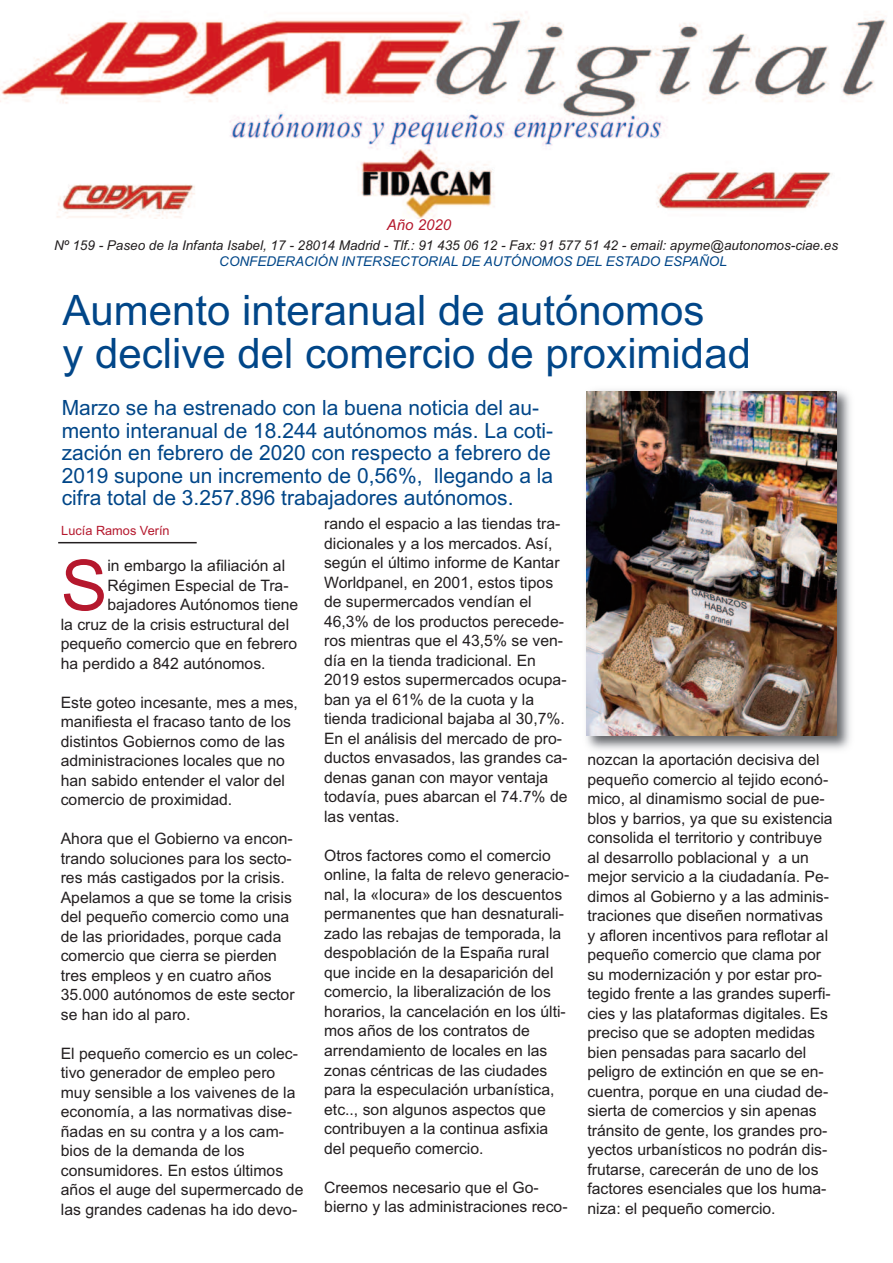
<style>
.page{position:relative;width:893px;height:1263px;background:#fff}
.page>*{position:absolute;margin:0;border:0;box-sizing:border-box;transform-origin:0 0}
.t1{font:70.2px "Arial";color:#b5182d}
.t2{font:42px/43.5px "Arial";color:#014688}
.t3{font:21px/22.5px "Arial";color:#014688}
.t4{font:15.75px/19.5px "Arial";color:#231f20}
.t5{font:italic 15px "Arial";color:#b5182d}
.t6{font:italic 13.5px "Arial";color:#231f20}
.t7{font:italic 13.5px "Arial";color:#014688}
.t8{font:12.75px "Arial";color:#b5182d}
</style>
<div class="page">
<img style="left:0;top:12px;width:887px;height:206px">
<img style="left:586px;top:390px;width:265px;height:365px">
<svg style="left:642px;top:754px;width:25px;height:1px"></svg>
<img style="left:587px;top:391px;width:250px;height:345px">
<hr style="left:58px;top:542px;width:139px;height:1px;background:#231f20">
<p class="t5" style="left:387px;top:216px;width:66px">Año 2020</p>
<p class="t6" style="left:54px;top:238px;width:786px">Nº 159 - Paseo de la Infanta Isabel, 17 - 28014 Madrid - Tlf.: 91 435 06 12 - Fax: 91 577 51 42 - email: apyme@autonomos-ciae.es</p>
<p class="t7" style="left:219px;top:254px;width:509px">CONFEDERACIÓN INTERSECTORIAL DE AUTÓNOMOS DEL ESTADO ESPAÑOL</p>
<h2 class="t2" style="left:62px;top:288px;width:690px">Aumento interanual de autónomos<br>y declive del comercio de proximidad</h2>
<p class="t3" style="left:62px;top:397px;width:493px">Marzo se ha estrenado con la buena noticia del au&shy;mento interanual de 18.244 autónomos más. La coti&shy;zación en febrero de 2020 con respecto a febrero de 2019 supone un incremento de 0,56%, llegando a la cifra total de 3.257.896 trabajadores autónomos.</p>
<p class="t8" style="left:61px;top:523px;width:110px">Lucía Ramos Verín</p>
<p class="t4" style="left:324px;top:514px;width:245px">rando el espacio a las tiendas tra&shy;dicionales y a los mercados. Así, según el último informe de Kantar<br>Worldpanel, en 2001, estos tipos de supermercados vendían el<br>46,3% de los productos perecede&shy;ros mientras que el 43,5% se ven&shy;día en la tienda tradicional. En<br>2019 estos supermercados ocupa&shy;ban ya el 61% de la cuota y la tienda tradicional bajaba al 30,7%.<br>En el análisis del mercado de pro&shy;ductos envasados, las grandes ca&shy;denas ganan con mayor ventaja todavía, pues abarcan el 74.7% de las ventas.</p>
<p class="t4" style="left:324px;top:846px;width:247px">Otros factores como el comercio online, la falta de relevo generacio&shy;nal, la «locura» de los descuentos permanentes que han desnaturali&shy;zado las rebajas de temporada, la despoblación de la España rural que incide en la desaparición del comercio, la liberalización de los horarios, la cancelación en los últi&shy;mos años de los contratos de arrendamiento de locales en las zonas céntricas de las ciudades para la especulación urbanística, etc.., son algunos aspectos que contribuyen a la continua asfixia del pequeño comercio.</p>
<p class="t4" style="left:324px;top:1177px;width:245px">Creemos necesario que el Go&shy;bierno y las administraciones reco-</p>
<h1 class="t1" style="left:61px;top:545px;width:48px">S</h1>
<p class="t4" style="left:107px;top:556px;width:179px">in embargo la afiliación al</p>
<p class="t4" style="left:107px;top:575px;width:183px">Régimen Especial de Tra-</p>
<p class="t4" style="left:107px;top:595px;width:192px">bajadores Autónomos tiene</p>
<p class="t4" style="left:61px;top:614px;width:230px">la cruz de la crisis estructural del</p>
<p class="t4" style="left:61px;top:634px;width:238px">pequeño comercio que en febrero</p>
<p class="t4" style="left:61px;top:653px;width:206px">ha perdido a 842 autónomos.</p>
<p class="t4" style="left:61px;top:692px;width:239px">Este goteo incesante, mes a mes, manifiesta el fracaso tanto de los distintos Gobiernos como de las administraciones locales que no han sabido entender el valor del comercio de proximidad.</p>
<p class="t4" style="left:61px;top:829px;width:235px">Ahora que el Gobierno va encon&shy;trando soluciones para los secto&shy;res más castigados por la crisis.<br>Apelamos a que se tome la crisis del pequeño comercio como una de las prioridades, porque cada comercio que cierra se pierden tres empleos y en cuatro años<br>35.000 autónomos de este sector se han ido al paro.</p>
<p class="t4" style="left:61px;top:1043px;width:244px">El pequeño comercio es un colec&shy;tivo generador de empleo pero muy sensible a los vaivenes de la economía, a las normativas dise&shy;ñadas en su contra y a los cam&shy;bios de la demanda de los consumidores. En estos últimos años el auge del supermercado de las grandes cadenas ha ido devo-</p>
<p class="t4" style="left:587px;top:750px;width:247px">nozcan la aportación decisiva del pequeño comercio al tejido econó&shy;mico, al dinamismo social de pue&shy;blos y barrios, ya que su existencia consolida el territorio y contribuye al desarrollo poblacional y a un mejor servicio a la ciudadanía. Pe&shy;dimos al Gobierno y a las adminis&shy;traciones que diseñen normativas y afloren incentivos para reflotar al pequeño comercio que clama por su modernización y por estar pro&shy;tegido frente a las grandes superfi&shy;cies y las plataformas digitales. Es preciso que se adopten medidas bien pensadas para sacarlo del peligro de extinción en que se en&shy;cuentra, porque en una ciudad de&shy;sierta de comercios y sin apenas tránsito de gente, los grandes pro&shy;yectos urbanísticos no podrán dis&shy;frutarse, carecerán de uno de los factores esenciales que los huma&shy;niza: el pequeño comercio.</p>
</div>
